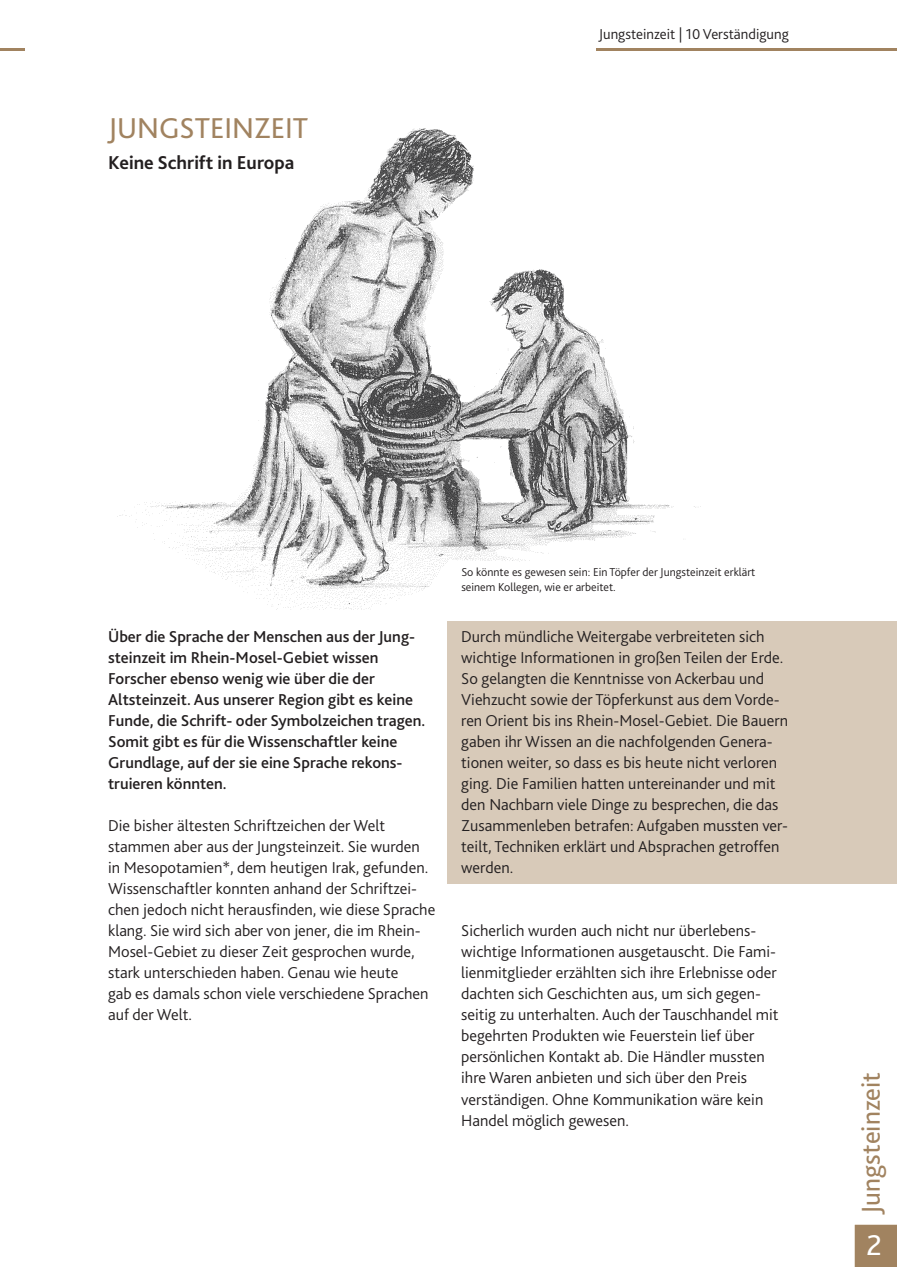
<style>
.page{position:relative;width:897px;height:1267px;background:#fff}
.page>*{position:absolute;margin:0;border:0;box-sizing:border-box;transform-origin:0 0}
.t1{font:30px "Bliss 2";color:#a18360}
.t2{font:30px "Bliss 2";color:#fff}
.t3{font:27px "Bliss 2";color:#a18360}
.t4{font:700 19.5px "Bliss 2";color:#231f20}
.t5{font:300 16.5px/21px "Bliss 2";color:#231f20}
.t6{font:500 16.5px/21px "Bliss 2";color:#231f20}
.t7{font:300 15px "Bliss 2";color:#231f20}
.t8{font:300 12px/15px "Bliss 2";color:#231f20}
</style>
<div class="page">
<div style="left:447px;top:620px;width:449px;height:263px;background:#d8cab9"></div>
<hr style="left:595px;top:48px;width:301px;height:3px;background:#a18360">
<hr style="left:0;top:48px;width:24px;height:3px;background:#a18360">
<img style="left:117px;top:48px;width:584px;height:561px">
<div style="left:854px;top:1224px;width:43px;height:43px;background:#a18360"></div>
<h1 class="t1" style="left:108px;top:110px;width:201px">JUNGSTEINZEIT</h1>
<p class="t4" style="left:108px;top:150px;width:187px">Keine Schrift in Europa</p>
<p class="t7" style="left:598px;top:24px;width:191px">Jungsteinzeit | 10 Verständigung</p>
<p class="t6" style="left:108px;top:625px;width:319px">Über die Sprache der Menschen aus der Jung&shy;steinzeit im Rhein-Mosel-Gebiet wissen Forscher ebenso wenig wie über die der Altsteinzeit. Aus unserer Region gibt es keine Funde, die Schrift- oder Symbolzeichen tragen.<br>Somit gibt es für die Wissenschaftler keine Grundlage, auf der sie eine Sprache rekons&shy;truieren könnten.</p>
<p class="t5" style="left:108px;top:814px;width:329px">Die bisher ältesten Schriftzeichen der Welt stammen aber aus der Jungsteinzeit. Sie wurden in Mesopotamien*, dem heutigen Irak, gefunden.<br>Wissenschaftler konnten anhand der Schriftzei&shy;chen jedoch nicht herausfinden, wie diese Sprache klang. Sie wird sich aber von jener, die im Rhein-Mosel-Gebiet zu dieser Zeit gesprochen wurde, stark unterschieden haben. Genau wie heute<br>gab es damals schon viele verschiedene Sprachen auf der Welt.</p>
<p class="t8" style="left:461px;top:564px;width:295px">So könnte es gewesen sein: Ein Töpfer der Jungsteinzeit erklärt seinem Kollegen, wie er arbeitet.</p>
<p class="t5" style="left:461px;top:625px;width:328px">Durch mündliche Weitergabe verbreiteten sich wichtige Informationen in großen Teilen der Erde.<br>So gelangten die Kenntnisse von Ackerbau und Viehzucht sowie der Töpferkunst aus dem Vorde&shy;ren Orient bis ins Rhein-Mosel-Gebiet. Die Bauern gaben ihr Wissen an die nachfolgenden Genera&shy;tionen weiter, so dass es bis heute nicht verloren ging. Die Familien hatten untereinander und mit den Nachbarn viele Dinge zu besprechen, die das Zusammenleben betrafen: Aufgaben mussten ver&shy;teilt, Techniken erklärt und Absprachen getroffen werden.</p>
<p class="t5" style="left:461px;top:919px;width:319px">Sicherlich wurden auch nicht nur überlebens&shy;wichtige Informationen ausgetauscht. Die Fami&shy;lienmitglieder erzählten sich ihre Erlebnisse oder dachten sich Geschichten aus, um sich gegen&shy;seitig zu unterhalten. Auch der Tauschhandel mit begehrten Produkten wie Feuerstein lief über persönlichen Kontakt ab. Die Händler mussten ihre Waren anbieten und sich über den Preis verständigen. Ohne Kommunikation wäre kein Handel möglich gewesen.</p>
<h2 class="t3" style="left:854px;top:1213px;width:143px;rotate:-90deg">Jungsteinzeit</h2>
<h1 class="t2" style="left:866px;top:1226px;width:17px">21</h1>
</div>
